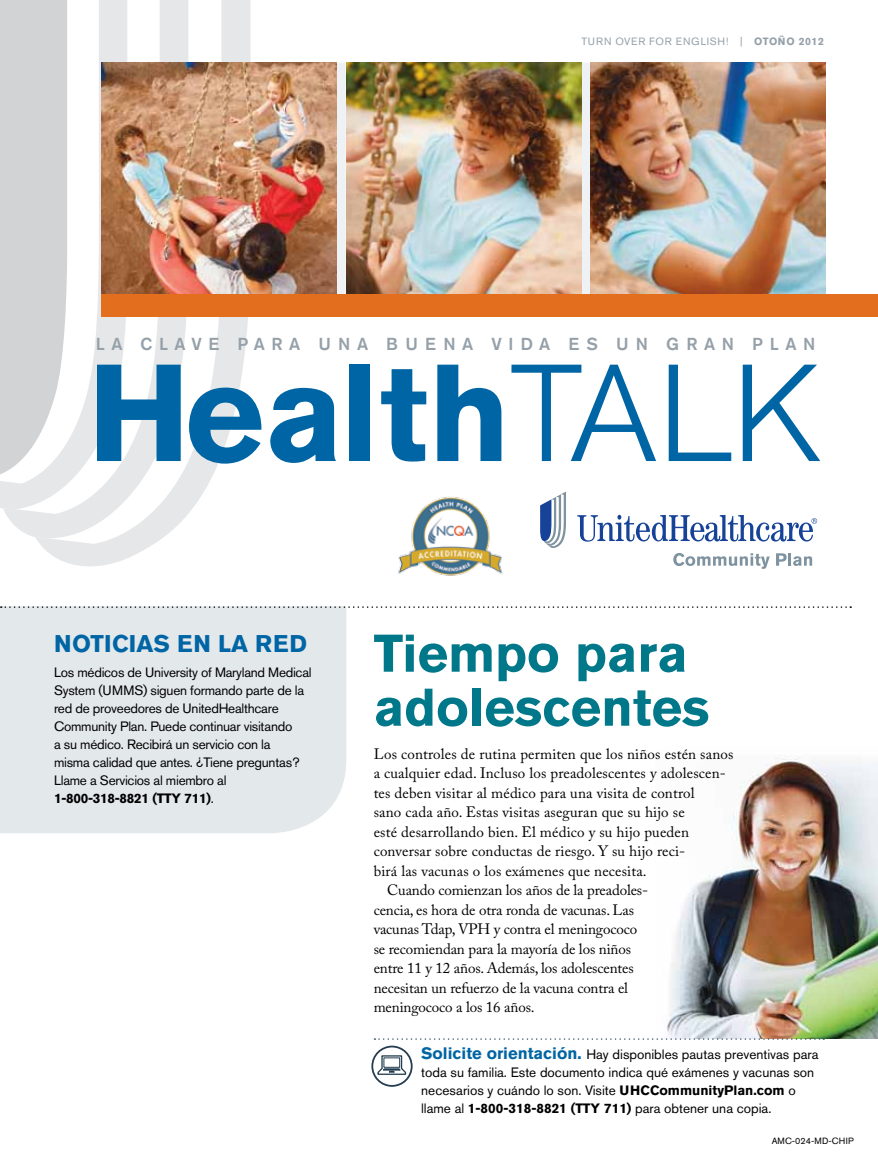
<style>
.page{position:relative;width:878px;height:1161px;background:#fff}
.page>*{position:absolute;margin:0;border:0;box-sizing:border-box;transform-origin:0 0}
.t1{font:700 136.5px "Akzidenz Grotesk BE";color:#0065a4}
.t2{font:700 52.5px/54px "Akzidenz Grotesk BE";color:#00788a}
.t3{font:700 24px "Akzidenz Grotesk BE";letter-spacing:.01em;color:#0065a4}
.t4{font:500 17.25px "Akzidenz Grotesk BE";letter-spacing:.38em;color:#95a0a9}
.t5{font:15px "Adobe Caslon Pro";letter-spacing:.01em;color:#000}
.t6{font:15px "Adobe Caslon Pro";letter-spacing:-.01em;color:#000}
.t7{font:13.5px/18px "Akzidenz Grotesk BE";letter-spacing:-.02em;color:#000}
.t8{font:13.5px/18px "Akzidenz Grotesk BE";color:#000}
.t9{font:10.5px "Akzidenz Grotesk BE";letter-spacing:.09em;color:#95a0a9}
.t10{font:700 10.5px "Akzidenz Grotesk BE";letter-spacing:.05em;color:#95a0a9}
.t11{font:9px "Akzidenz Grotesk BE";letter-spacing:.02em;color:#000}
.s1{font-weight:400}
.s2{font-weight:300}
.s3{font-weight:700}
.s4{font-weight:700;font-size:16.5px;color:#0065a4}
</style>
<div class="page">
<hr style="left:0;top:0;width:3px;height:508px;background:#d1d3d4">
<svg style="left:3px;top:0;width:32px;height:537px;fill:#d1d3d4"></svg>
<svg style="left:35px;top:0;width:215px;height:566px"></svg>
<svg style="left:577px;top:515px;width:240px;height:27px"></svg>
<svg style="left:540px;top:492px;width:26px;height:56px"></svg>
<svg style="left:673px;top:553px;width:96px;height:16px"></svg>
<svg style="left:776px;top:553px;width:36px;height:13px"></svg>
<div style="left:0;top:606px;width:346px;height:227px;background:#e3e8eb"></div>
<svg style="left:1px;top:606px;width:850px;height:2px"></svg>
<img style="left:398px;top:496px;width:105px;height:80px">
<div style="left:337px;top:63px;width:9px;height:243px;background:#eff2f4"></div>
<div style="left:581px;top:63px;width:9px;height:243px;background:#eff2f4"></div>
<img style="left:101px;top:63px;width:235px;height:231px">
<img style="left:346px;top:63px;width:235px;height:231px">
<img style="left:591px;top:63px;width:235px;height:231px">
<div style="left:101px;top:294px;width:777px;height:23px;background:#e36f1e"></div>
<img style="left:667px;top:757px;width:211px;height:282px">
<svg style="left:374px;top:1038px;width:450px;height:2px"></svg>
<svg style="left:371px;top:1046px;width:41px;height:41px"></svg>
<p class="t9" style="left:581px;top:35px;width:132px">Tu rn over for eng lish</p>
<p class="t10" style="left:725px;top:36px;width:100px"><span class="s1">! |</span> otoño 2012</p>
<p class="t4" style="left:96px;top:333px;width:14px">LA</p>
<p class="t4" style="left:141px;top:333px;width:676px">CLAVE PARA U NA BU ENA VIDA ES U N GRAN PLAN</p>
<h1 class="t1" style="left:88px;top:334px;width:736px">Health<span class="s2">TALK</span></h1>
<h3 class="t3" style="left:54px;top:630px;width:251px">Noticias en la red</h3>
<p class="t7" style="left:54px;top:663px;width:259px">Los médicos de University of Maryland Medical System (UMMS) siguen formando parte de la red de proveedores de UnitedHealthcare Community Plan. Puede continuar visitando<br>a su médico. Recibirá un servicio con la<br>misma calidad que antes. ¿Tiene preguntas?<br>Llame a Servicios al miembro al <span class="s3">1-800-318-8821 (TTY 711)</span>.</p>
<h2 class="t2" style="left:374px;top:626px;width:337px">Tiempo para adolescentes</h2>
<p class="t5" style="left:374px;top:745px;width:361px">Los controles de rutina permiten que los niños estén sanos</p>
<p class="t5" style="left:374px;top:764px;width:353px">a cualquier edad. Incluso los preadolescentes y adolescen-</p>
<p class="t5" style="left:374px;top:784px;width:322px">tes deben visitar al médico para una visita de control</p>
<p class="t5" style="left:374px;top:803px;width:312px">sano cada año. Estas visitas aseguran que su hijo se</p>
<p class="t5" style="left:374px;top:823px;width:317px">esté desarrollando bien. El médico y su hijo pueden</p>
<p class="t5" style="left:374px;top:842px;width:313px">conversar sobre conductas de riesgo. Y su hijo reci-</p>
<p class="t5" style="left:374px;top:862px;width:274px">birá las vacunas o los exámenes que necesita.</p>
<p class="t6" style="left:387px;top:881px;width:262px">Cuando comienzan los años de la preadoles-</p>
<p class="t6" style="left:374px;top:901px;width:262px">cencia, es hora de otra ronda de vacunas. Las</p>
<p class="t6" style="left:374px;top:920px;width:265px">vacunas Tdap, VPH y contra el meningococo</p>
<p class="t6" style="left:374px;top:940px;width:259px">se recomiendan para la mayoría de los niños</p>
<p class="t6" style="left:374px;top:959px;width:261px">entre 11 y 12 años. Además, los adolescentes</p>
<p class="t6" style="left:374px;top:979px;width:256px">necesitan un refuerzo de la vacuna contra el</p>
<p class="t6" style="left:374px;top:998px;width:162px">meningococo a los 16 años.</p>
<p class="t8" style="left:421px;top:1046px;width:399px"><span class="s4">Solicite orientación.</span> Hay disponibles pautas preventivas para toda su familia. Este documento indica qué exámenes y vacunas son necesarios y cuándo lo son. Visite <span class="s3">UHCCommunityPlan.com</span> o llame al <span class="s3">1-800-318-8821 (TTY 711)</span> para obtener una copia.</p>
<p class="t11" style="left:771px;top:1136px;width:84px">AMC-024-MD-CHIP</p>
</div>
